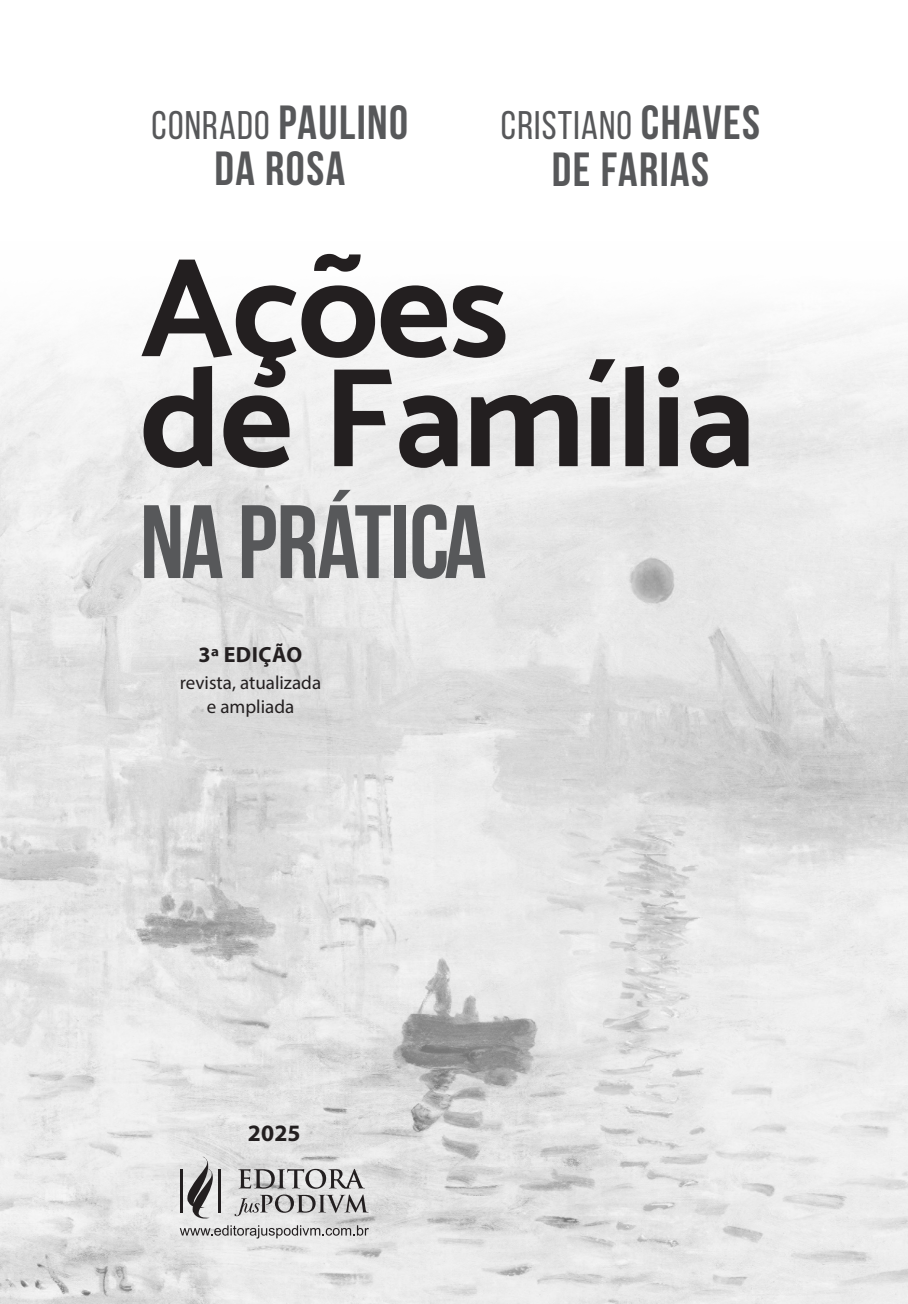
<style>
.page{position:relative;width:908px;height:1304px;background:#fff}
.page>*{position:absolute;margin:0;border:0;box-sizing:border-box;transform-origin:0 0}
.t1{font:142px/110px "Mosk Bold 700";letter-spacing:-.01em;color:#231f20}
.t2{font:700 104px "Bebas Neue";letter-spacing:-.01em;color:#57585a}
.t3{font:700 47.8px "Bebas Neue";letter-spacing:.03em;color:#57585a}
.t4{font:40px "Bebas Neue";letter-spacing:.03em;color:#57585a}
.TEXTO{font:700 23.6px "Myriad Pro";color:#231f20}
.t5{font:700 22px "Myriad Pro";letter-spacing:.02em;color:#231f20}
.t6{font:19px/24px "Myriad Pro";color:#231f20;text-align:center}
.s1{font-weight:700;font-size:47.8px}
</style>
<div class="page">
<img style="left:0;top:314px;width:907px;height:990px">
<svg style="left:186px;top:1157px;width:27px;height:62px"></svg>
<hr style="left:180px;top:1170px;width:3px;height:43px;background:#231f20">
<hr style="left:218px;top:1170px;width:3px;height:43px;background:#231f20">
<svg style="left:234px;top:1169px;width:134px;height:47px"></svg>
<svg style="left:180px;top:1225px;width:189px;height:13px"></svg>
<p class="t4" style="left:152px;top:104px;width:258px">CONRADO <span class="s1">PAULINO</span></p>
<p class="t3" style="left:214px;top:143px;width:132px">DA ROSA</p>
<p class="t4" style="left:500px;top:104px;width:260px">CRISTIANO <span class="s1">CHAVES</span></p>
<p class="t3" style="left:551px;top:143px;width:159px">DE FARIAS</p>
<p class="t1" style="left:140px;top:251px;width:617px">Ações<br>de Família</p>
<p class="t2" style="left:140px;top:485px;width:348px">NA PRÁTICA</p>
<p class="t5" style="left:198px;top:640px;width:105px">3ª EDIÇÃO</p>
<p class="t6" style="left:180px;top:671px;width:143px">revista, atualizada e ampliada</p>
<p class="TEXTO" style="left:248px;top:1117px;width:54px">2025</p>
</div>
